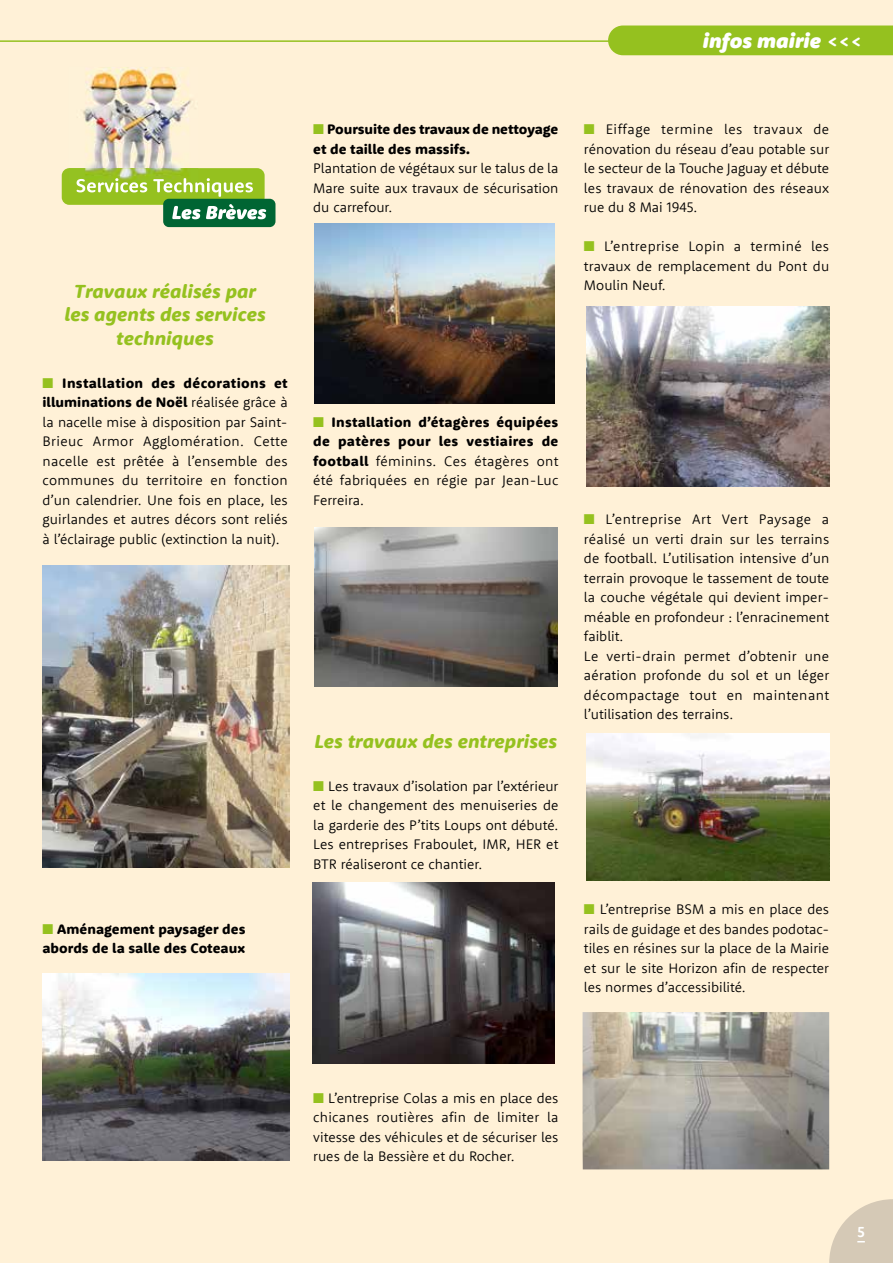
<style>
.page{position:relative;width:893px;height:1263px;background:#fff1d7}
.page>*{position:absolute;margin:0;border:0;box-sizing:border-box;transform-origin:0 0}
.t1{font:italic 900 21px "Rooney Sans";color:#fff}
.t2{font:italic 800 19.5px/23.4px "Rooney Sans";color:#95c11f;text-align:center}
.t3{font:700 15px "Rooney Sans";color:#fff}
.t4{font:300 14.25px/19.5px "Rooney Sans";letter-spacing:.005em;color:#000;text-align:justify}
.t5{font:800 14.25px/19.5px "Rooney Sans";color:#000}
.s1{font-weight:700;font-style:normal}
.s2{color:#95c11f}
.s3{font-weight:800}
.s4{font-weight:300}
</style>
<div class="page">
<svg style="left:829px;top:1199px;width:64px;height:64px"></svg>
<div style="left:608px;top:26px;width:285px;height:29px;background:#95c11f"></div>
<hr style="left:0;top:40px;width:618px;height:2px;background:#95c11f">
<div style="left:62px;top:168px;width:203px;height:37px;background:#95c11f;border-radius:7px"></div>
<img style="left:76px;top:67px;width:123px;height:117px">
<svg style="left:77px;top:178px;width:70px;height:14px"></svg>
<svg style="left:153px;top:178px;width:100px;height:19px"></svg>
<div style="left:163px;top:199px;width:112px;height:28px;background:#006533;border-radius:6px"></div>
<svg style="left:172px;top:206px;width:28px;height:13px"></svg>
<svg style="left:206px;top:204px;width:60px;height:15px"></svg>
<img style="left:43px;top:566px;width:246px;height:301px">
<img style="left:43px;top:974px;width:246px;height:187px">
<img style="left:315px;top:223px;width:240px;height:181px">
<img style="left:315px;top:527px;width:242px;height:160px">
<img style="left:313px;top:882px;width:242px;height:181px">
<img style="left:587px;top:306px;width:242px;height:181px">
<img style="left:587px;top:733px;width:242px;height:147px">
<img style="left:583px;top:1012px;width:246px;height:157px">
<h1 class="t1" style="left:703px;top:27px;width:161px">infos mairie <span class="s1">&lt;&lt;&lt;</span></h1>
<p class="t5" style="left:313px;top:119px;width:247px"><span class="s2">■</span> Poursuite des travaux de nettoyage et de taille des massifs.</p>
<p class="t4" style="left:313px;top:158px;width:247px">Plantation de végétaux sur le talus de la Mare suite aux travaux de sécurisation du carrefour.</p>
<h2 class="t2" style="left:64px;top:279px;width:203px">Travaux réalisés par les agents des services techniques</h2>
<p class="t4" style="left:43px;top:373px;width:247px"><span class="s2">■</span> <span class="s3">Installation des décorations et illuminations de Noël</span> réalisée grâce à la nacelle mise à disposition par Saint-Brieuc Armor Agglomération. Cette nacelle est prêtée à l’ensemble des communes du territoire en fonction d’un calendrier. Une fois en place, les guirlandes et autres décors sont reliés à l’éclairage public (extinction la nuit).</p>
<p class="t5" style="left:313px;top:411px;width:247px;text-align:justify"><span class="s2">■</span> Installation d’étagères équipées de patères pour les vestiaires de football <span class="s4">féminins. Ces étagères ont été fabriquées en régie par Jean-Luc Ferreira.</span></p>
<p class="t5" style="left:43px;top:919px;width:204px"><span class="s2">■</span> Aménagement paysager des abords de la salle des Coteaux</p>
<h2 class="t2" style="left:314px;top:728px;width:244px">Les travaux des entreprises</h2>
<p class="t4" style="left:313px;top:776px;width:247px"><span class="s2">■</span> Les travaux d’isolation par l’extérieur et le changement des menuiseries de la garderie des P’tits Loups ont débuté.<br>Les entreprises Fraboulet, IMR, HER et BTR réaliseront ce chantier.</p>
<p class="t4" style="left:584px;top:119px;width:247px"><span class="s2">■</span> Eiffage termine les travaux de rénovation du réseau d’eau potable sur le secteur de la Touche Jaguay et débute les travaux de rénovation des réseaux rue du 8 Mai 1945.</p>
<p class="t4" style="left:584px;top:236px;width:247px"><span class="s2">■</span> L’entreprise Lopin a terminé les travaux de remplacement du Pont du Moulin Neuf.</p>
<p class="t4" style="left:584px;top:509px;width:247px;text-align:left"><span class="s2">■</span> L’entreprise Art Vert Paysage a réalisé un verti drain sur les terrains de football. L’utilisation intensive d’un terrain provoque le tassement de toute la couche végétale qui devient imper&shy;méable en profondeur : l’enracinement faiblit.<br>Le verti-drain permet d’obtenir une aération profonde du sol et un léger décompactage tout en maintenant l’utilisation des terrains.</p>
<p class="t4" style="left:584px;top:899px;width:247px"><span class="s2">■</span> L’entreprise BSM a mis en place des rails de guidage et des bandes podotac&shy;tiles en résines sur la place de la Mairie et sur le site Horizon afin de respecter les normes d’accessibilité.</p>
<p class="t4" style="left:313px;top:1088px;width:247px"><span class="s2">■</span> L’entreprise Colas a mis en place des chicanes routières afin de limiter la vitesse des véhicules et de sécuriser les rues de la Bessière et du Rocher.</p>
<p class="t3" style="left:857px;top:1222px;width:9px">5</p>
</div>
